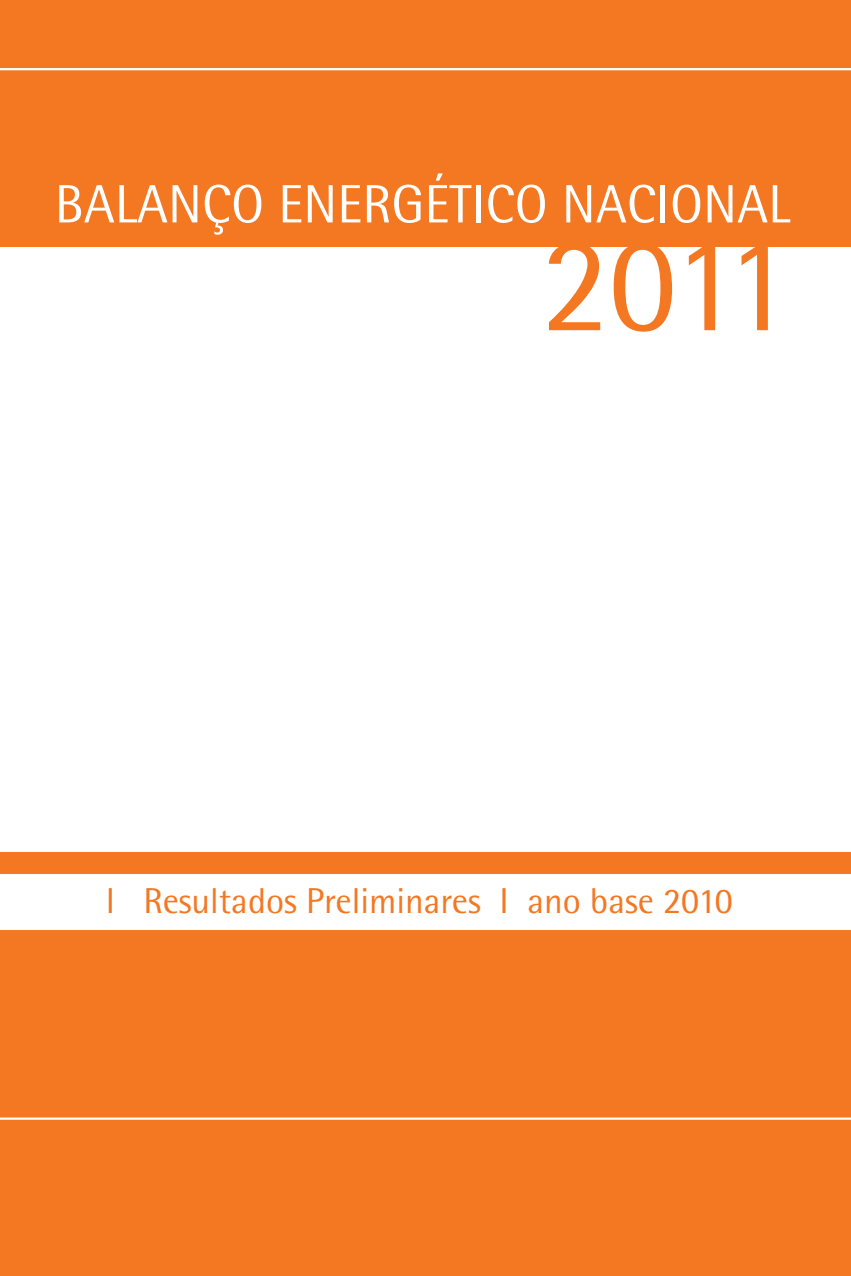
<style>
.page{position:relative;width:851px;height:1276px;background:#fff}
.page>*{position:absolute;margin:0;border:0;box-sizing:border-box;transform-origin:0 0}
.t1{font:135px "Rotis Semi Sans 55";color:#f47721}
.t2{font:54px "Rotis Semi Sans 55";color:#fff}
.t3{font:36px "Rotis Semi Sans 55";color:#f47721}
</style>
<div class="page">
<div style="left:0;top:852px;width:850px;height:424px;background:#f47721"></div>
<div style="left:0;top:0;width:850px;height:247px;background:#f47721"></div>
<hr style="left:0;top:1117px;width:850px;height:2px;background:#fff">
<hr style="left:0;top:68px;width:850px;height:2px;background:#fff">
<div style="left:0;top:874px;width:850px;height:55px;background:#fff"></div>
<h2 class="t2" style="left:55px;top:172px;width:736px">BALANÇO ENERGÉTICO NACIONAL</h2>
<h1 class="t1" style="left:541px;top:205px;width:252px">2011</h1>
<p class="t3" style="left:106px;top:879px;width:628px">I Resultados Preliminares I ano base 2010</p>
</div>
